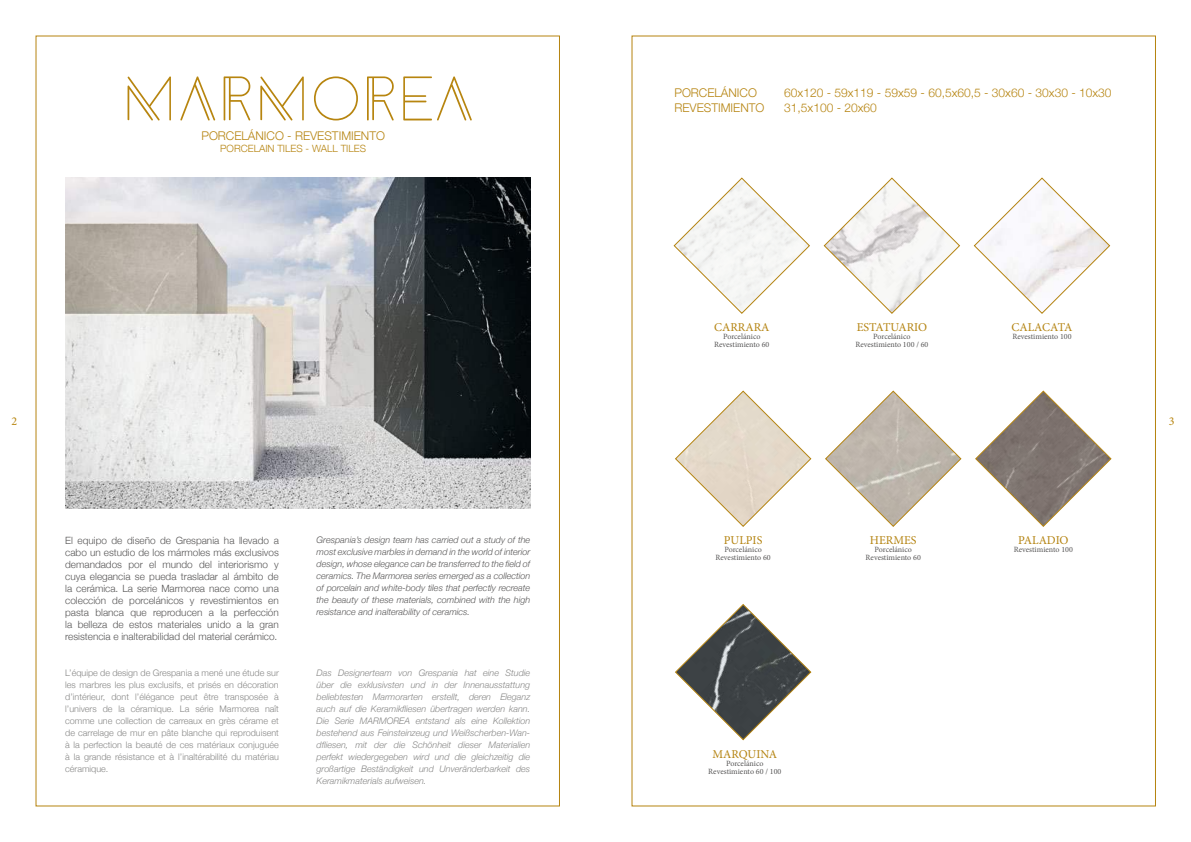
<style>
.page{position:relative;width:1191px;height:842px;background:#fff}
.page>*{position:absolute;margin:0;border:0;box-sizing:border-box;transform-origin:0 0}
.t1{font:55px "Anders";color:#b7850f}
.t2{font:300 12px/14.5px "Helvetica Neue";color:#b68410}
.t3{font:12px "Minion Pro";color:#b48310}
.t4{font:12px "Minion Pro";color:#b7850f}
.t5{font:300 10px/12px "Helvetica Neue";color:#575656;text-align:justify}
.t6{font:300 10px "Helvetica Neue";color:#b68410}
.t7{font:italic 300 9px/12px "Helvetica Neue";color:#878786;text-align:justify}
.t8{font:300 9px/12px "Helvetica Neue";color:#878786;text-align:justify}
.t9{font:italic 300 9px/12px "Helvetica Neue";color:#575656;text-align:justify}
.t10{font:8px/8px "Minion Pro";color:#575656;text-align:center}
</style>
<div class="page">
<svg style="left:675px;top:604px;width:137px;height:137px"></svg>
<svg style="left:675px;top:390px;width:137px;height:137px"></svg>
<svg style="left:825px;top:390px;width:137px;height:137px"></svg>
<svg style="left:975px;top:390px;width:137px;height:137px"></svg>
<svg style="left:673px;top:177px;width:137px;height:137px"></svg>
<svg style="left:823px;top:177px;width:137px;height:137px"></svg>
<svg style="left:973px;top:177px;width:138px;height:137px"></svg>
<img style="left:65px;top:177px;width:465px;height:331px">
<h1 class="t1" style="left:120px;top:69px;width:357px">MARMOREA</h1>
<h2 class="t2" style="left:201px;top:129px;width:185px">PORCELÁNICO - REVESTIMIENTO</h2>
<p class="t6" style="left:220px;top:143px;width:147px">PORCELAIN TILES - WALL TILES</p>
<h2 class="t2" style="left:674px;top:86px;width:91px">PORCELÁNICO<br>REVESTIMIENTO</h2>
<h2 class="t2" style="left:784px;top:86px;width:329px">60x120 - 59x119 - 59x59 - 60,5x60,5 - 30x60 - 30x30 - 10x30</h2>
<h2 class="t2" style="left:784px;top:100px;width:94px">31,5x100 - 20x60</h2>
<h2 class="t3" style="left:714px;top:322px;width:57px">CARRARA</h2>
<p class="t10" style="left:714px;top:333px;width:57px">Porcelánico<br>Revestimiento 60</p>
<h2 class="t3" style="left:856px;top:322px;width:72px">ESTATUARIO</h2>
<p class="t10" style="left:855px;top:333px;width:75px">Porcelánico<br>Revestimiento 100 / 60</p>
<h2 class="t3" style="left:1011px;top:322px;width:63px">CALACATA</h2>
<p class="t10" style="left:1012px;top:333px;width:61px">Revestimiento 100</p>
<h2 class="t4" style="left:12px;top:417px;width:7px">2</h2>
<h2 class="t4" style="left:1168px;top:417px;width:7px">3</h2>
<p class="t5" style="left:65px;top:534px;width:215px">El equipo de diseño de Grespania ha llevado a cabo un estudio de los mármoles más exclusivos demandados por el mundo del interiorismo y cuya elegancia se pueda trasladar al ámbito de la cerámica. La serie Marmorea nace como una colección de porcelánicos y revestimientos en pasta blanca que reproducen a la perfección la belleza de estos materiales unido a la gran resistencia e inalterabilidad del material cerámico.</p>
<p class="t8" style="left:65px;top:667px;width:215px">L’équipe de design de Grespania a mené une étude sur les marbres les plus exclusifs, et prisés en décoration d’intérieur, dont l’élégance peut être transposée à l’univers de la céramique. La série Marmorea naît comme une collection de carreaux en grès cérame et de carrelage de mur en pâte blanche qui reproduisent à la perfection la beauté de ces matériaux conjuguée à la grande résistance et à l’inaltérabilité du matériau céramique.</p>
<p class="t9" style="left:317px;top:533px;width:215px">Grespania’s design team has carried out a study of the most exclusive marbles in demand in the world of interior design, whose elegance can be transferred to the field of ceramics. The Marmorea series emerged as a collection of porcelain and white-body tiles that perfectly recreate the beauty of these materials, combined with the high resistance and inalterability of ceramics.</p>
<p class="t7" style="left:317px;top:668px;width:215px">Das Designerteam von Grespania hat eine Studie über die exklusivsten und in der Innenausstattung beliebtesten Marmorarten erstellt, deren Eleganz auch auf die Keramikfliesen übertragen werden kann.<br>Die Serie MARMOREA entstand als eine Kollektion bestehend aus Feinsteinzeug und Weißscherben-Wan&shy;dfliesen, mit der die Schönheit dieser Materialien perfekt wiedergegeben wird und die gleichzeitig die großartige Beständigkeit und Unveränderbarkeit des Keramikmaterials aufweisen.</p>
<h2 class="t3" style="left:724px;top:535px;width:40px">PULPIS</h2>
<p class="t10" style="left:715px;top:546px;width:57px">Porcelánico<br>Revestimiento 60</p>
<h2 class="t3" style="left:712px;top:749px;width:66px">MARQUINA</h2>
<p class="t10" style="left:708px;top:759px;width:75px">Porcelánico<br>Revestimiento 60 / 100</p>
<h2 class="t3" style="left:870px;top:535px;width:48px">HERMES</h2>
<p class="t10" style="left:865px;top:546px;width:57px">Porcelánico<br>Revestimiento 60</p>
<h2 class="t3" style="left:1018px;top:535px;width:52px">PALADIO</h2>
<p class="t10" style="left:1013px;top:546px;width:61px">Revestimiento 100</p>
</div>
